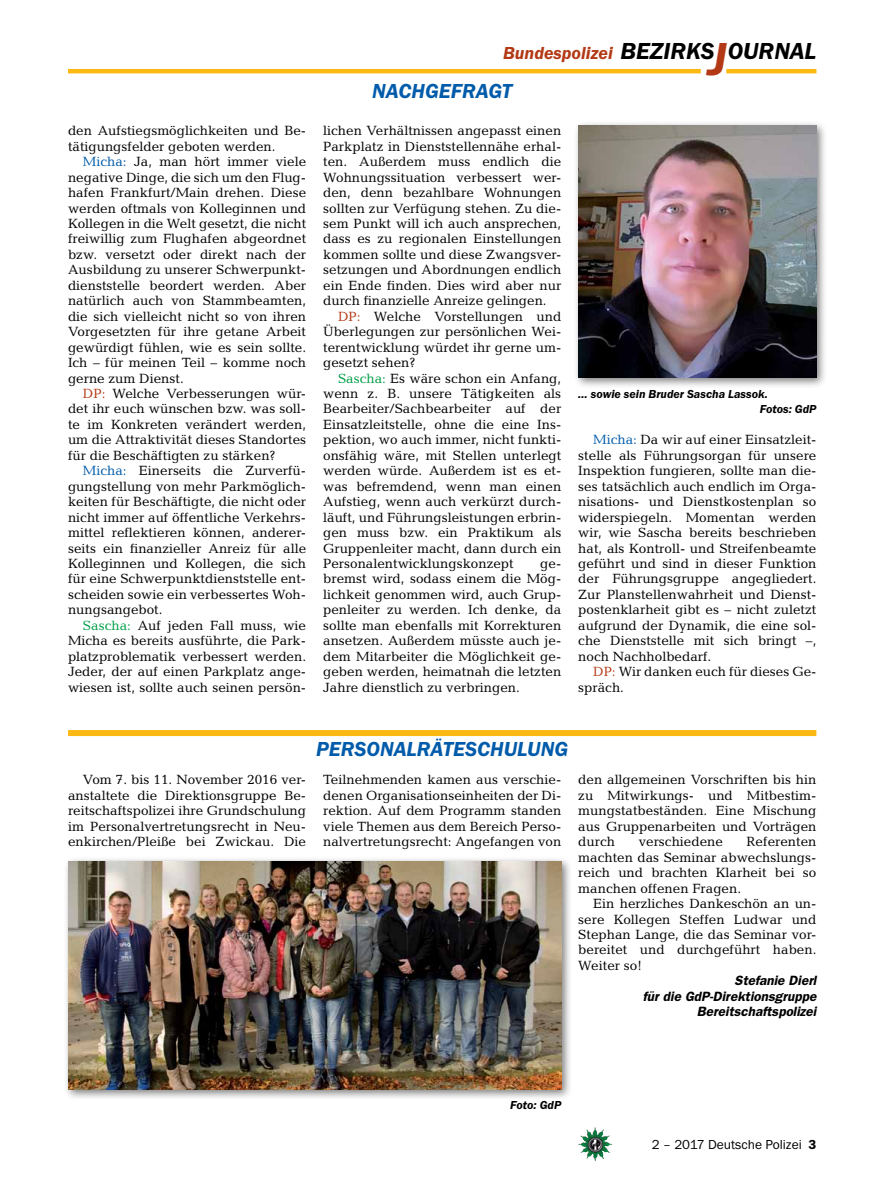
<style>
.page{position:relative;width:893px;height:1191px;background:#fff}
.page>*{position:absolute;margin:0;border:0;box-sizing:border-box;transform-origin:0 0}
.t1{font:italic 600 24px "Franklin Gothic Itc T";color:#000}
._01__RUBRIKENZEILE_m{font:italic 600 21px "Franklin Gothic Itc T";color:#005baa}
._01__RUBRIKENZEILE_o{font:italic 600 21px "Franklin Gothic Itc T";color:#005baa}
.t2{font:italic 600 18px "Franklin Gothic Itc T";color:#b33916}
._09__GRUNDTEXT___Blo{font:13.5px/15.5px "Candida";color:#000;text-align:justify}
._13__UNTERSCHRIFT_Ar{font:italic 600 13.5px/15.5px "Franklin Gothic";color:#000;text-align:right}
.t3{font:13.5px "Franklin Gothic Itc T";color:#000}
._12__BILDUNTERSCHRIF{font:italic 600 12px "Franklin Gothic Itc T";color:#000}
.s1{color:#005baa}
.s2{color:#b33916}
.s3{color:#009f47}
.s4{font-size:48px;color:#b33916}
.s5{font-weight:600}
</style>
<div class="page">
<img style="left:578px;top:1127px;width:17px;height:25px">
<hr style="left:726px;top:69px;width:90px;height:4px;background:#fdb913">
<hr style="left:68px;top:69px;width:633px;height:4px;background:#fdb913">
<div style="left:573px;top:120px;width:254px;height:269px;background:#000;opacity:.5"></div>
<img style="left:578px;top:125px;width:238px;height:253px">
<div style="left:63px;top:856px;width:510px;height:244px;background:#000;opacity:.5"></div>
<img style="left:68px;top:861px;width:493px;height:228px">
<div style="left:68px;top:730px;width:748px;height:6px;background:#fdb913"></div>
<p class="_09__GRUNDTEXT___Blo" style="left:68px;top:123px;width:240px">den Aufstiegsmöglichkeiten und Be&shy;tätigungsfelder geboten werden.</p>
<p class="_09__GRUNDTEXT___Blo" style="left:68px;top:154px;width:240px;text-indent:15px"><span class="s1">Micha:</span> Ja, man hört immer viele negative Dinge, die sich um den Flug&shy;hafen Frankfurt/Main drehen. Diese werden oftmals von Kolleginnen und Kollegen in die Welt gesetzt, die nicht freiwillig zum Flughafen abgeordnet bzw. versetzt oder direkt nach der Ausbildung zu unserer Schwerpunkt&shy;dienststelle beordert werden. Aber natürlich auch von Stammbeamten, die sich vielleicht nicht so von ihren Vorgesetzten für ihre getane Arbeit gewürdigt fühlen, wie es sein sollte.<br>Ich – für meinen Teil – komme noch gerne zum Dienst.</p>
<p class="_09__GRUNDTEXT___Blo" style="left:68px;top:386px;width:240px;text-indent:15px"><span class="s2">DP:</span> Welche Verbesserungen wür&shy;det ihr euch wünschen bzw. was soll&shy;te im Konkreten verändert werden, um die Attraktivität dieses Standortes für die Beschäftigten zu stärken?</p>
<p class="_09__GRUNDTEXT___Blo" style="left:68px;top:463px;width:240px;text-indent:15px"><span class="s1">Micha:</span> Einerseits die Zurverfü&shy;gungstellung von mehr Parkmöglich&shy;keiten für Beschäftigte, die nicht oder nicht immer auf öffentliche Verkehrs&shy;mittel reflektieren können, anderer&shy;seits ein finanzieller Anreiz für alle Kolleginnen und Kollegen, die sich für eine Schwerpunktdienststelle ent&shy;scheiden sowie ein verbessertes Woh&shy;nungsangebot.</p>
<p class="_09__GRUNDTEXT___Blo" style="left:68px;top:617px;width:240px;text-indent:15px"><span class="s3">Sascha:</span> Auf jeden Fall muss, wie Micha es bereits ausführte, die Park&shy;platzproblematik verbessert werden.<br>Jeder, der auf einen Parkplatz ange&shy;wiesen ist, sollte auch seinen persön-</p>
<p class="t1" style="left:620px;top:37px;width:197px">BEZIRKS<span class="s4">J</span>OURNAL</p>
<p class="t2" style="left:503px;top:42px;width:111px">Bundespolizei</p>
<p class="_01__RUBRIKENZEILE_o" style="left:372px;top:79px;width:141px">NACHGEFRAGT</p>
<p class="_09__GRUNDTEXT___Blo" style="left:323px;top:123px;width:240px">lichen Verhältnissen angepasst einen Parkplatz in Dienststellennähe erhal&shy;ten. Außerdem muss endlich die Wohnungssituation verbessert wer&shy;den, denn bezahlbare Wohnungen sollten zur Verfügung stehen. Zu die&shy;sem Punkt will ich auch ansprechen, dass es zu regionalen Einstellungen kommen sollte und diese Zwangsver&shy;setzungen und Abordnungen endlich ein Ende finden. Dies wird aber nur durch finanzielle Anreize gelingen.</p>
<p class="_09__GRUNDTEXT___Blo" style="left:323px;top:308px;width:240px;text-indent:15px"><span class="s2">DP:</span> Welche Vorstellungen und Überlegungen zur persönlichen Wei&shy;terentwicklung würdet ihr gerne um&shy;gesetzt sehen?</p>
<p class="_09__GRUNDTEXT___Blo" style="left:323px;top:370px;width:240px;text-indent:15px"><span class="s3">Sascha:</span> Es wäre schon ein Anfang, wenn z. B. unsere Tätigkeiten als Bearbeiter/Sachbearbeiter auf der Einsatzleitstelle, ohne die eine Ins&shy;pektion, wo auch immer, nicht funkti&shy;onsfähig wäre, mit Stellen unterlegt werden würde. Außerdem ist es et&shy;was befremdend, wenn man einen Aufstieg, wenn auch verkürzt durch&shy;läuft, und Führungsleistungen erbrin&shy;gen muss bzw. ein Praktikum als Gruppenleiter macht, dann durch ein Personalentwicklungskonzept</p>
<p class="_09__GRUNDTEXT___Blo" style="left:323px;top:556px;width:240px;text-indent:217px">ge&shy;bremst wird, sodass einem die Mög&shy;lichkeit genommen wird, auch Grup&shy;penleiter zu werden. Ich denke, da sollte man ebenfalls mit Korrekturen ansetzen. Außerdem müsste auch je&shy;dem Mitarbeiter die Möglichkeit ge&shy;geben werden, heimatnah die letzten Jahre dienstlich zu verbringen.</p>
<p class="_12__BILDUNTERSCHRIF" style="left:578px;top:387px;width:191px">… sowie sein Bruder Sascha Lassok.</p>
<p class="_12__BILDUNTERSCHRIF" style="left:760px;top:402px;width:58px">Fotos: GdP</p>
<p class="_09__GRUNDTEXT___Blo" style="left:578px;top:432px;width:240px;text-indent:15px"><span class="s1">Micha:</span> Da wir auf einer Einsatzleit&shy;stelle als Führungsorgan für unsere Inspektion fungieren, sollte man die&shy;ses tatsächlich auch endlich im Orga&shy;nisations- und Dienstkostenplan so widerspiegeln. Momentan werden wir, wie Sascha bereits beschrieben hat, als Kontroll- und Streifenbeamte geführt und sind in dieser Funktion der Führungsgruppe angegliedert.<br>Zur Planstellenwahrheit und Dienst&shy;postenklarheit gibt es – nicht zuletzt aufgrund der Dynamik, die eine sol&shy;che Dienststelle mit sich bringt –, noch Nachholbedarf.</p>
<p class="_09__GRUNDTEXT___Blo" style="left:578px;top:664px;width:240px;text-indent:15px"><span class="s2">DP:</span> Wir danken euch für dieses Ge&shy;spräch.</p>
<p class="_09__GRUNDTEXT___Blo" style="left:68px;top:772px;width:240px;text-indent:15px">Vom 7. bis 11. November 2016 ver&shy;anstaltete die Direktionsgruppe Be&shy;reitschaftspolizei ihre Grundschulung im Personalvertretungsrecht in Neu&shy;enkirchen/Pleiße bei Zwickau. Die</p>
<p class="_01__RUBRIKENZEILE_m" style="left:316px;top:736px;width:254px">PERSONALRÄTESCHULUNG</p>
<p class="_09__GRUNDTEXT___Blo" style="left:323px;top:772px;width:240px">Teilnehmenden kamen aus verschie&shy;denen Organisationseinheiten der Di&shy;rektion. Auf dem Programm standen viele Themen aus dem Bereich Perso&shy;nalvertretungsrecht: Angefangen von</p>
<p class="_09__GRUNDTEXT___Blo" style="left:578px;top:772px;width:240px">den allgemeinen Vorschriften bis hin zu Mitwirkungs- und Mitbestim&shy;mungstatbeständen. Eine Mischung aus Gruppenarbeiten und Vorträgen durch</p>
<p class="_09__GRUNDTEXT___Blo" style="left:578px;top:834px;width:240px;text-indent:168px">Referenten machten das Seminar abwechslungs&shy;reich und brachten Klarheit bei so manchen offenen Fragen.</p>
<p class="_09__GRUNDTEXT___Blo" style="left:578px;top:895px;width:240px;text-indent:15px">Ein herzliches Dankeschön an un&shy;sere Kollegen Steffen Ludwar und Stephan Lange, die das Seminar vor&shy;bereitet und durchgeführt haben.<br>Weiter so!</p>
<p class="_13__UNTERSCHRIFT_Ar" style="left:643px;top:973px;width:175px">Stefanie Dierl<br>für die GdP-Direktionsgruppe<br>Bereitschaftspolizei</p>
<p class="_09__GRUNDTEXT___Blo" style="left:639px;top:834px;width:86px">verschiedene</p>
<p class="_12__BILDUNTERSCHRIF" style="left:510px;top:1098px;width:53px">Foto: GdP</p>
<p class="t3" style="left:652px;top:1136px;width:166px">2 – 2017 Deutsche Polizei <span class="s5">3</span></p>
</div>
